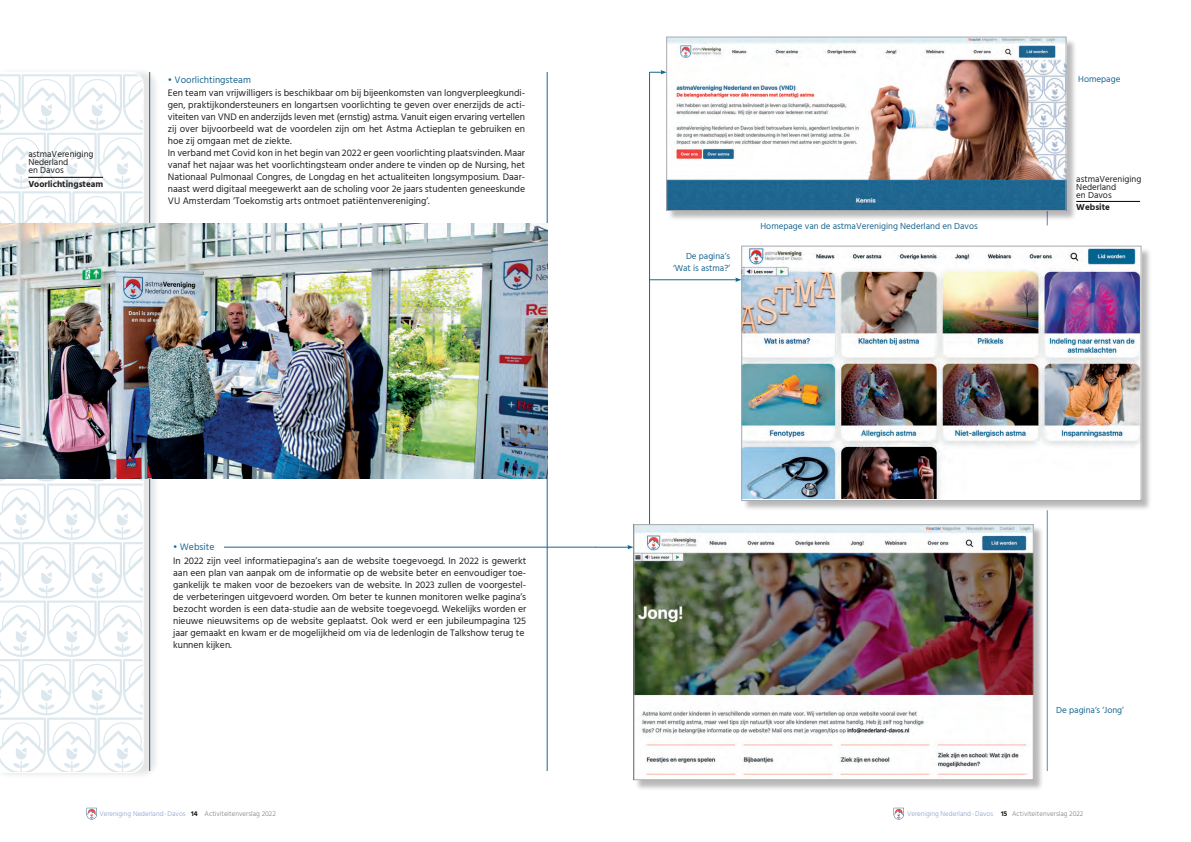
<style>
.page{position:relative;width:1191px;height:842px;background:#fff}
.page>*{position:absolute;margin:0;border:0;box-sizing:border-box;transform-origin:0 0}
.t1{font:9.7px/12px "Hind";color:#231f20}
.t2{font:9.7px "Hind";color:#1a6790}
.t3{font:9px/12px "Hind";color:#1a6790;text-align:right}
.t4{font:9px/8.2px "Hind";color:#231f20}
.t5{font:700 9px "Hind";color:#231f20}
.t6{font:300 7px "Hind";color:#8ca2d2}
.s1{font-weight:700;color:#231f20}
.s2{color:#808285}
</style>
<div class="page">
<hr style="left:1047px;top:49px;width:1px;height:743px;background:#6286a8">
<hr style="left:547px;top:49px;width:1px;height:743px;background:#1a6790">
<hr style="left:649px;top:48px;width:1px;height:744px;background:#1a6790">
<svg style="left:86px;top:808px;width:11px;height:11px"></svg>
<svg style="left:893px;top:808px;width:11px;height:11px"></svg>
<div style="left:630px;top:771px;width:471px;height:26px;background:#fff"></div>
<div style="left:0;top:67px;width:160px;height:712px;background:#231f20;opacity:.75"></div>
<svg style="left:0;top:72px;width:144px;height:701px"></svg>
<div style="left:668px;top:38px;width:409px;height:183px;background:#231f20;opacity:.31"></div>
<img style="left:668px;top:39px;width:396px;height:170px">
<div style="left:666px;top:37px;width:400px;height:174px;border:1px solid #a8a9ad"></div>
<div style="left:741px;top:225px;width:356px;height:285px;background:#fff;border-radius:6px"></div>
<div style="left:635px;top:526px;width:409px;height:264px;background:#231f20;opacity:.31"></div>
<img style="left:636px;top:526px;width:395px;height:252px">
<div style="left:634px;top:524px;width:399px;height:256px;border:1px solid #a8a9ad"></div>
<div style="left:743px;top:247px;width:409px;height:264px;background:#231f20;opacity:.31"></div>
<img style="left:743px;top:248px;width:396px;height:250px">
<div style="left:741px;top:246px;width:400px;height:255px;border:1px solid #a8a9ad"></div>
<img style="left:0;top:224px;width:547px;height:255px">
<hr style="left:1076px;top:201px;width:64px;height:1px;background:#000">
<hr style="left:28px;top:177px;width:75px;height:1px;background:#000">
<hr style="left:224px;top:547px;width:372px;height:1px;background:#176690">
<hr style="left:595px;top:547px;width:34px;height:1px;background:#176690">
<svg style="left:627px;top:545px;width:6px;height:4px"></svg>
<svg style="left:649px;top:70px;width:17px;height:4px"></svg>
<hr style="left:649px;top:280px;width:88px;height:1px;background:#176690">
<svg style="left:735px;top:278px;width:6px;height:4px"></svg>
<p class="t4" style="left:28px;top:150px;width:67px">astmaVereniging<br>Nederland<br>en Davos</p>
<p class="t5" style="left:28px;top:178px;width:76px">Voorlichtingsteam</p>
<p class="t2" style="left:168px;top:73px;width:85px">• Voorlichtingsteam</p>
<p class="t1" style="left:168px;top:87px;width:359px">Een team van vrijwilligers is beschikbaar om bij bijeenkomsten van longverpleegkundi&shy;gen, praktijkondersteuners en longartsen voorlichting te geven over enerzijds de acti&shy;viteiten van VND en anderzijds leven met (ernstig) astma. Vanuit eigen ervaring vertellen zij over bijvoorbeeld wat de voordelen zijn om het Astma Actieplan te gebruiken en hoe zij omgaan met de ziekte.<br>In verband met Covid kon in het begin van 2022 er geen voorlichting plaatsvinden. Maar vanaf het najaar was het voorlichtingsteam onder andere te vinden op de Nursing, het Nationaal Pulmonaal Congres, de Longdag en het actualiteiten longsymposium. Daar&shy;naast werd digitaal meegewerkt aan de scholing voor 2e jaars studenten geneeskunde VU Amsterdam ‘Toekomstig arts ontmoet patiëntenvereniging’.</p>
<p class="t2" style="left:173px;top:540px;width:43px">• Website</p>
<p class="t1" style="left:173px;top:555px;width:355px">In 2022 zijn veel informatiepagina’s aan de website toegevoegd. In 2022 is gewerkt aan een plan van aanpak om de informatie op de website beter en eenvoudiger toe&shy;gankelijk te maken voor de bezoekers van de website. In 2023 zullen de voorgestel&shy;de verbeteringen uitgevoerd worden. Om beter te kunnen monitoren welke pagina’s bezocht worden is een data-studie aan de website toegevoegd. Wekelijks worden er nieuwe nieuwsitems op de website geplaatst. Ook werd er een jubileumpagina 125 jaar gemaakt en kwam er de mogelijkheid om via de ledenlogin de Talkshow terug te kunnen kijken.</p>
<p class="t3" style="left:673px;top:250px;width:58px">De pagina’s ‘Wat is astma?’</p>
<p class="t3" style="left:760px;top:220px;width:219px">Homepage van de astmaVereniging Nederland en Davos</p>
<p class="t3" style="left:1078px;top:73px;width:44px">Homepage</p>
<p class="t4" style="left:1076px;top:175px;width:67px">astmaVereniging<br>Nederland<br>en Davos</p>
<p class="t5" style="left:1076px;top:202px;width:35px">Website</p>
<p class="t3" style="left:1056px;top:704px;width:69px">De pagina’s ‘Jong’</p>
<p class="t6" style="left:99px;top:809px;width:178px">Vereniging Nederland - Davos <span class="s1">14</span> <span class="s2">Activiteitenverslag 2022</span></p>
<p class="t6" style="left:907px;top:809px;width:178px">Vereniging Nederland - Davos <span class="s1">15</span> <span class="s2">Activiteitenverslag 2022</span></p>
</div>
